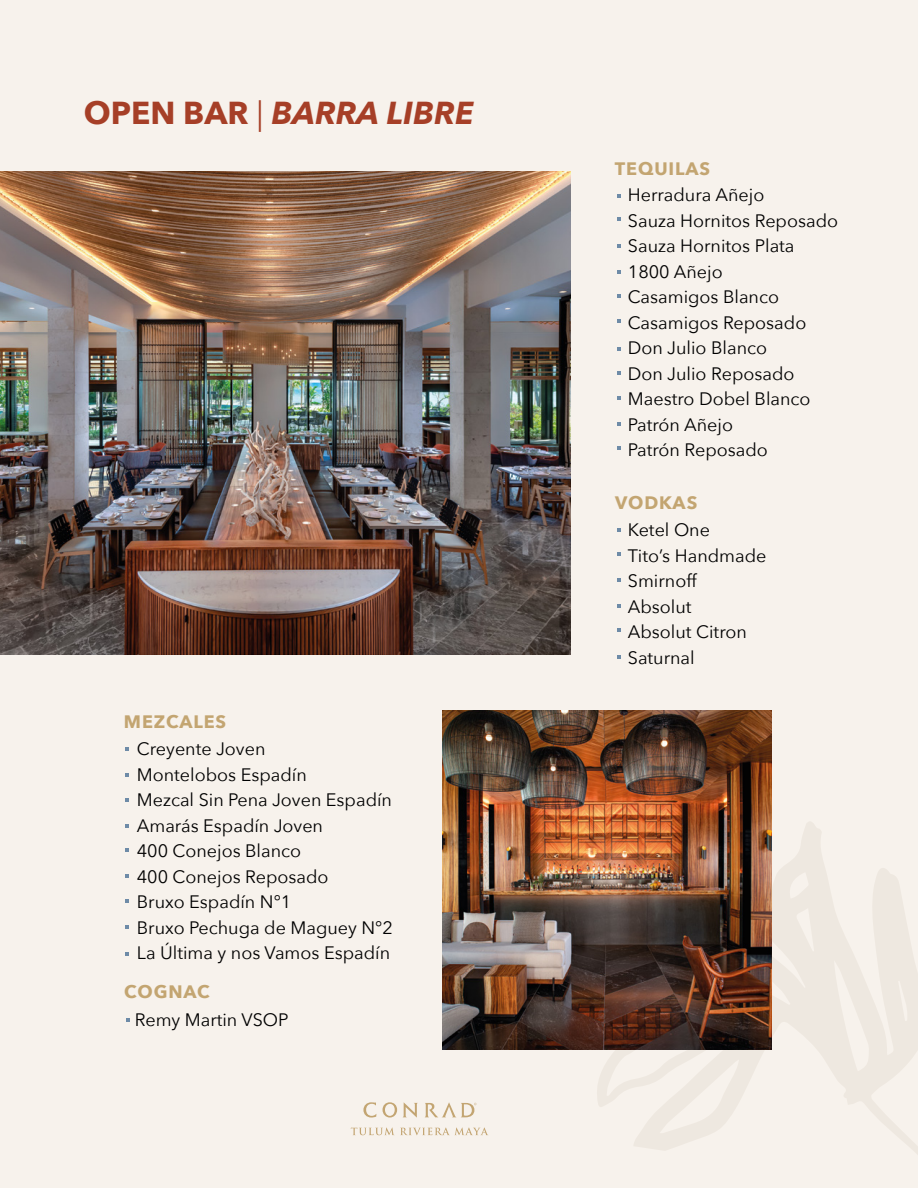
<style>
.page{position:relative;width:918px;height:1188px;background:#f7f2ec}
.page>*{position:absolute;margin:0;border:0;box-sizing:border-box;transform-origin:0 0}
.t1{font:italic 700 31.65px "Avenir Next";color:#a63f27}
.t2{font:18px/25.5px "Avenir Next";color:#000}
.t3{font:700 18px "Avenir Next";letter-spacing:.05em;color:#c3a571}
.s1{font-style:normal}
.s2{font-weight:400;font-style:normal}
</style>
<div class="page">
<svg style="left:363px;top:1102px;width:13px;height:16px"></svg>
<svg style="left:383px;top:1102px;width:35px;height:16px"></svg>
<svg style="left:425px;top:1102px;width:52px;height:15px"></svg>
<svg style="left:351px;top:1127px;width:137px;height:8px"></svg>
<svg style="left:125px;top:798px;width:3px;height:4px"></svg>
<svg style="left:125px;top:874px;width:3px;height:4px"></svg>
<svg style="left:125px;top:899px;width:3px;height:4px"></svg>
<svg style="left:617px;top:194px;width:4px;height:3px"></svg>
<svg style="left:617px;top:217px;width:4px;height:4px"></svg>
<svg style="left:617px;top:244px;width:4px;height:4px"></svg>
<svg style="left:617px;top:270px;width:4px;height:3px"></svg>
<svg style="left:617px;top:294px;width:4px;height:4px"></svg>
<svg style="left:617px;top:319px;width:4px;height:4px"></svg>
<svg style="left:617px;top:347px;width:4px;height:3px"></svg>
<svg style="left:617px;top:372px;width:4px;height:3px"></svg>
<svg style="left:617px;top:397px;width:4px;height:3px"></svg>
<svg style="left:617px;top:422px;width:4px;height:4px"></svg>
<svg style="left:617px;top:447px;width:4px;height:3px"></svg>
<svg style="left:617px;top:529px;width:4px;height:3px"></svg>
<svg style="left:617px;top:552px;width:4px;height:3px"></svg>
<svg style="left:617px;top:578px;width:4px;height:4px"></svg>
<svg style="left:617px;top:604px;width:4px;height:3px"></svg>
<svg style="left:617px;top:628px;width:4px;height:3px"></svg>
<svg style="left:617px;top:655px;width:4px;height:4px"></svg>
<img style="left:0;top:171px;width:570px;height:484px">
<svg style="left:597px;top:821px;width:321px;height:333px"></svg>
<img style="left:442px;top:710px;width:329px;height:340px">
<h1 class="t1" style="left:84px;top:86px;width:391px"><span class="s1">OPEN BAR</span> <span class="s2">|</span> BARRA LIBRE</h1>
<p class="t3" style="left:124px;top:706px;width:104px">MEZCALES</p>
<p class="t2" style="left:137px;top:735px;width:257px">Creyente Joven<br>Montelobos Espadín<br>Mezcal Sin Pena Joven Espadín<br>Amarás Espadín Joven<br>400 Conejos Blanco<br>400 Conejos Reposado<br>Bruxo Espadín N°1<br>Bruxo Pechuga de Maguey N°2<br>La Última y nos Vamos Espadín</p>
<p class="t3" style="left:124px;top:976px;width:87px">COGNAC</p>
<p class="t2" style="left:135px;top:1006px;width:155px">Remy Martin VSOP</p>
<p class="t3" style="left:615px;top:154px;width:97px">TEQUILAS</p>
<p class="t2" style="left:628px;top:182px;width:212px">Herradura Añejo<br>Sauza Hornitos Reposado<br>Sauza Hornitos Plata<br>1800 Añejo<br>Casamigos Blanco<br>Casamigos Reposado<br>Don Julio Blanco<br>Don Julio Reposado<br>Maestro Dobel Blanco<br>Patrón Añejo<br>Patrón Reposado</p>
<p class="t3" style="left:615px;top:487px;width:84px">VODKAS</p>
<p class="t2" style="left:628px;top:516px;width:140px">Ketel One<br>Tito’s Handmade<br>Smirnoff<br>Absolut<br>Absolut Citron<br>Saturnal</p>
</div>
